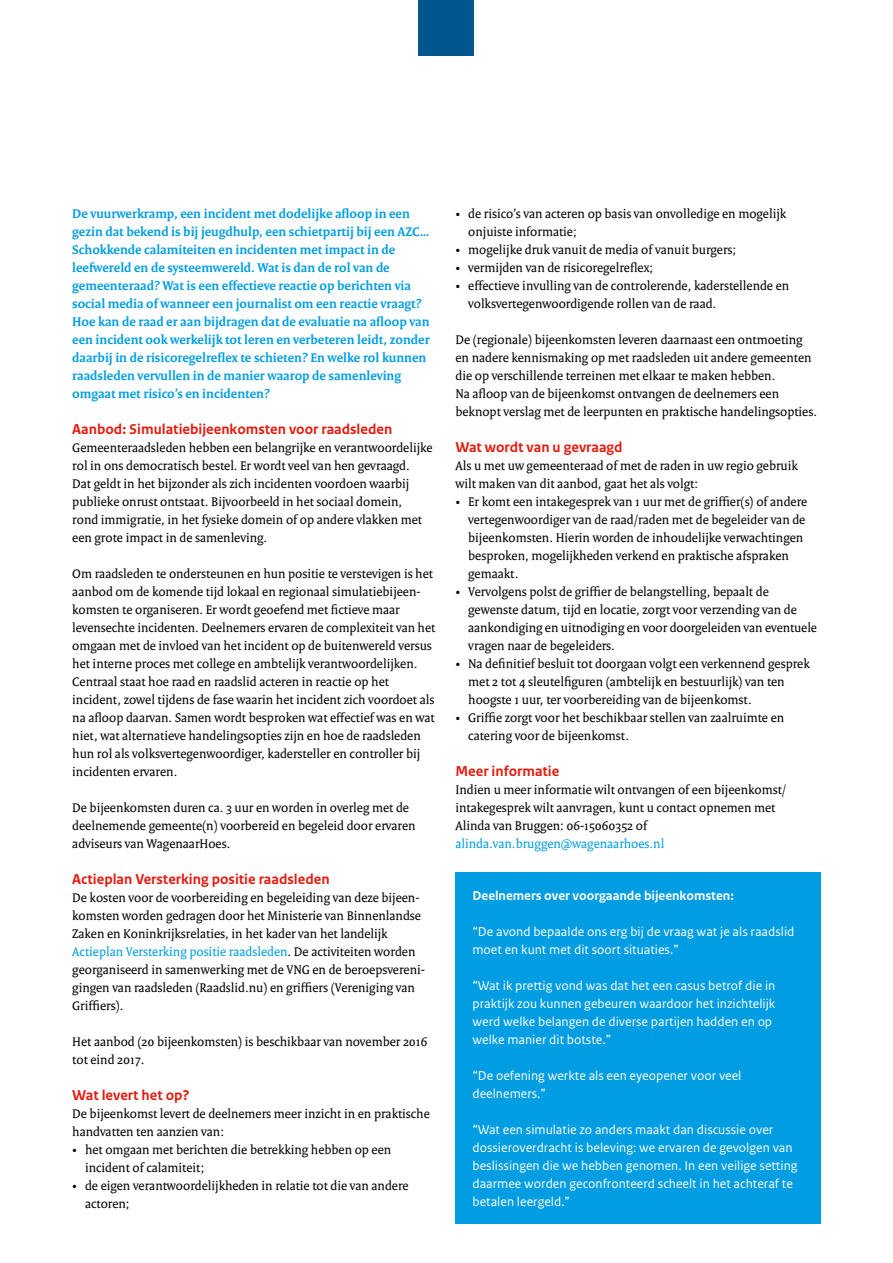
<style>
.page{position:relative;width:893px;height:1263px;background:#fff}
.page>*{position:absolute;margin:0;border:0;box-sizing:border-box;transform-origin:0 0}
._05_RO_Alineakop_San{font:700 15px "Rijksoverheid Sans Text";color:#e31b0e}
._10_RO_Broodtekst_Se{font:13.5px/18px "Rijksoverheid Serif";color:#000}
._09_RO_Inleiding{font:700 13.5px/18px "Rijksoverheid Serif";color:#009de2}
._21_RO_Kader_Broodte{font:13.5px/18px "Rijksoverheid Sans Text";color:#fff}
._20_RO_Kader_Subkop{font:700 13.5px "Rijksoverheid Sans Text";color:#fff}
.s1{color:#009de2}
</style>
<div class="page">
<div style="left:455px;top:872px;width:366px;height:351px;background:#009de2"></div>
<div style="left:419px;top:0;width:55px;height:55px;background:#00568d"></div>
<p class="_09_RO_Inleiding" style="left:72px;top:204px;width:359px">De vuurwerkramp, een incident met dodelijke afloop in een gezin dat bekend is bij jeugdhulp, een schietpartij bij een AZC… Schokkende calamiteiten en incidenten met impact in de leefwereld en de systeemwereld. Wat is dan de rol van de gemeenteraad? Wat is een effectieve reactie op berichten via social media of wanneer een journalist om een reactie vraagt?<br>Hoe kan de raad er aan bijdragen dat de evaluatie na afloop van een incident ook werkelijk tot leren en verbeteren leidt, zonder daarbij in de risicoregelreflex te schieten? En welke rol kunnen raadsleden vervullen in de manier waarop de samenleving omgaat met risico’s en incidenten?</p>
<p class="_05_RO_Alineakop_San" style="left:72px;top:420px;width:322px">Aanbod: Simulatiebijeenkomsten voor raadsleden</p>
<p class="_10_RO_Broodtekst_Se" style="left:72px;top:438px;width:362px">Gemeenteraadsleden hebben een belangrijke en verantwoordelijke rol in ons democratisch bestel. Er wordt veel van hen gevraagd.<br>Dat geldt in het bijzonder als zich incidenten voordoen waarbij publieke onrust ontstaat. Bijvoorbeeld in het sociaal domein,<br>rond immigratie, in het fysieke domein of op andere vlakken met een grote impact in de samenleving.</p>
<p class="_10_RO_Broodtekst_Se" style="left:72px;top:564px;width:364px">Om raadsleden te ondersteunen en hun positie te verstevigen is het aanbod om de komende tijd lokaal en regionaal simulatiebijeen&shy;komsten te organiseren. Er wordt geoefend met fictieve maar levensechte incidenten. Deelnemers ervaren de complexiteit van het omgaan met de invloed van het incident op de buitenwereld versus het interne proces met college en ambtelijk verantwoordelijken.<br>Centraal staat hoe raad en raadslid acteren in reactie op het incident, zowel tijdens de fase waarin het incident zich voordoet als na afloop daarvan. Samen wordt besproken wat effectief was en wat niet, wat alternatieve handelingsopties zijn en hoe de raadsleden hun rol als volksvertegenwoordiger, kadersteller en controller bij incidenten ervaren.</p>
<p class="_10_RO_Broodtekst_Se" style="left:72px;top:798px;width:345px">De bijeenkomsten duren ca. 3 uur en worden in overleg met de deelnemende gemeente(n) voorbereid en begeleid door ervaren adviseurs van WagenaarHoes.</p>
<p class="_05_RO_Alineakop_San" style="left:72px;top:870px;width:259px">Actieplan Versterking positie raadsleden</p>
<p class="_10_RO_Broodtekst_Se" style="left:72px;top:888px;width:354px">De kosten voor de voorbereiding en begeleiding van deze bijeen&shy;komsten worden gedragen door het Ministerie van Binnenlandse Zaken en Koninkrijksrelaties, in het kader van het landelijk <span class="s1">Actieplan Versterking positie raadsleden</span>. De activiteiten worden georganiseerd in samenwerking met de VNG en de beroepsvereni&shy;gingen van raadsleden (Raadslid.nu) en griffiers (Vereniging van Griffiers).</p>
<p class="_10_RO_Broodtekst_Se" style="left:72px;top:1032px;width:357px">Het aanbod (20 bijeenkomsten) is beschikbaar van november 2016 tot eind 2017.</p>
<p class="_05_RO_Alineakop_San" style="left:72px;top:1086px;width:119px">Wat levert het op?</p>
<p class="_10_RO_Broodtekst_Se" style="left:72px;top:1104px;width:359px">De bijeenkomst levert de deelnemers meer inzicht in en praktische handvatten ten aanzien van:</p>
<p class="_10_RO_Broodtekst_Se" style="left:85px;top:1140px;width:308px;text-indent:-13px">• het omgaan met berichten die betrekking hebben op een incident of calamiteit;</p>
<p class="_10_RO_Broodtekst_Se" style="left:85px;top:1176px;width:325px;text-indent:-13px">• de eigen verantwoordelijkheden in relatie tot die van andere actoren;</p>
<p class="_10_RO_Broodtekst_Se" style="left:468px;top:204px;width:319px;text-indent:-13px">• de risico’s van acteren op basis van onvolledige en mogelijk onjuiste informatie;</p>
<p class="_10_RO_Broodtekst_Se" style="left:455px;top:240px;width:282px">• mogelijke druk vanuit de media of vanuit burgers;</p>
<p class="_10_RO_Broodtekst_Se" style="left:455px;top:258px;width:199px">• vermijden van de risicoregelreflex;</p>
<p class="_10_RO_Broodtekst_Se" style="left:468px;top:276px;width:323px;text-indent:-13px">• effectieve invulling van de controlerende, kaderstellende en volksvertegenwoordigende rollen van de raad.</p>
<p class="_10_RO_Broodtekst_Se" style="left:455px;top:330px;width:358px">De (regionale) bijeenkomsten leveren daarnaast een ontmoeting en nadere kennismaking op met raadsleden uit andere gemeenten die op verschillende terreinen met elkaar te maken hebben.</p>
<p class="_10_RO_Broodtekst_Se" style="left:455px;top:384px;width:363px">Na afloop van de bijeenkomst ontvangen de deelnemers een beknopt verslag met de leerpunten en praktische handelingsopties.</p>
<p class="_05_RO_Alineakop_San" style="left:455px;top:438px;width:169px">Wat wordt van u gevraagd</p>
<p class="_10_RO_Broodtekst_Se" style="left:455px;top:456px;width:344px">Als u met uw gemeenteraad of met de raden in uw regio gebruik wilt maken van dit aanbod, gaat het als volgt:</p>
<p class="_10_RO_Broodtekst_Se" style="left:468px;top:492px;width:341px;text-indent:-13px">• Er komt een intakegesprek van 1 uur met de griffier(s) of andere vertegenwoordiger van de raad/raden met de begeleider van de bijeenkomsten. Hierin worden de inhoudelijke verwachtingen besproken, mogelijkheden verkend en praktische afspraken gemaakt.</p>
<p class="_10_RO_Broodtekst_Se" style="left:468px;top:582px;width:350px;text-indent:-13px">• Vervolgens polst de griffier de belangstelling, bepaalt de gewenste datum, tijd en locatie, zorgt voor verzending van de aankondiging en uitnodiging en voor doorgeleiden van eventuele vragen naar de begeleiders.</p>
<p class="_10_RO_Broodtekst_Se" style="left:468px;top:654px;width:343px;text-indent:-13px">• Na definitief besluit tot doorgaan volgt een verkennend gesprek met 2 tot 4 sleutelfiguren (ambtelijk en bestuurlijk) van ten hoogste 1 uur, ter voorbereiding van de bijeenkomst.</p>
<p class="_10_RO_Broodtekst_Se" style="left:468px;top:708px;width:317px;text-indent:-13px">• Griffie zorgt voor het beschikbaar stellen van zaalruimte en catering voor de bijeenkomst.</p>
<p class="_05_RO_Alineakop_San" style="left:455px;top:762px;width:105px">Meer informatie</p>
<p class="_10_RO_Broodtekst_Se" style="left:455px;top:780px;width:332px">Indien u meer informatie wilt ontvangen of een bijeenkomst/ intakegesprek wilt aanvragen, kunt u contact opnemen met Alinda van Bruggen: 06-15060352 of <span class="s1">alinda.van.bruggen@wagenaarhoes.nl</span></p>
<p class="_20_RO_Kader_Subkop" style="left:472px;top:888px;width:263px">Deelnemers over voorgaande bijeenkomsten:</p>
<p class="_21_RO_Kader_Broodte" style="left:472px;top:923px;width:323px">“De avond bepaalde ons erg bij de vraag wat je als raadslid moet en kunt met dit soort situaties.”</p>
<p class="_21_RO_Kader_Broodte" style="left:472px;top:977px;width:304px">“Wat ik prettig vond was dat het een casus betrof die in praktijk zou kunnen gebeuren waardoor het inzichtelijk werd welke belangen de diverse partijen hadden en op welke manier dit botste.”</p>
<p class="_21_RO_Kader_Broodte" style="left:472px;top:1067px;width:270px">“De oefening werkte als een eyeopener voor veel deelnemers.”</p>
<p class="_21_RO_Kader_Broodte" style="left:472px;top:1121px;width:327px">“Wat een simulatie zo anders maakt dan discussie over dossieroverdracht is beleving: we ervaren de gevolgen van beslissingen die we hebben genomen. In een veilige setting daarmee worden geconfronteerd scheelt in het achteraf te betalen leergeld.”</p>
</div>
